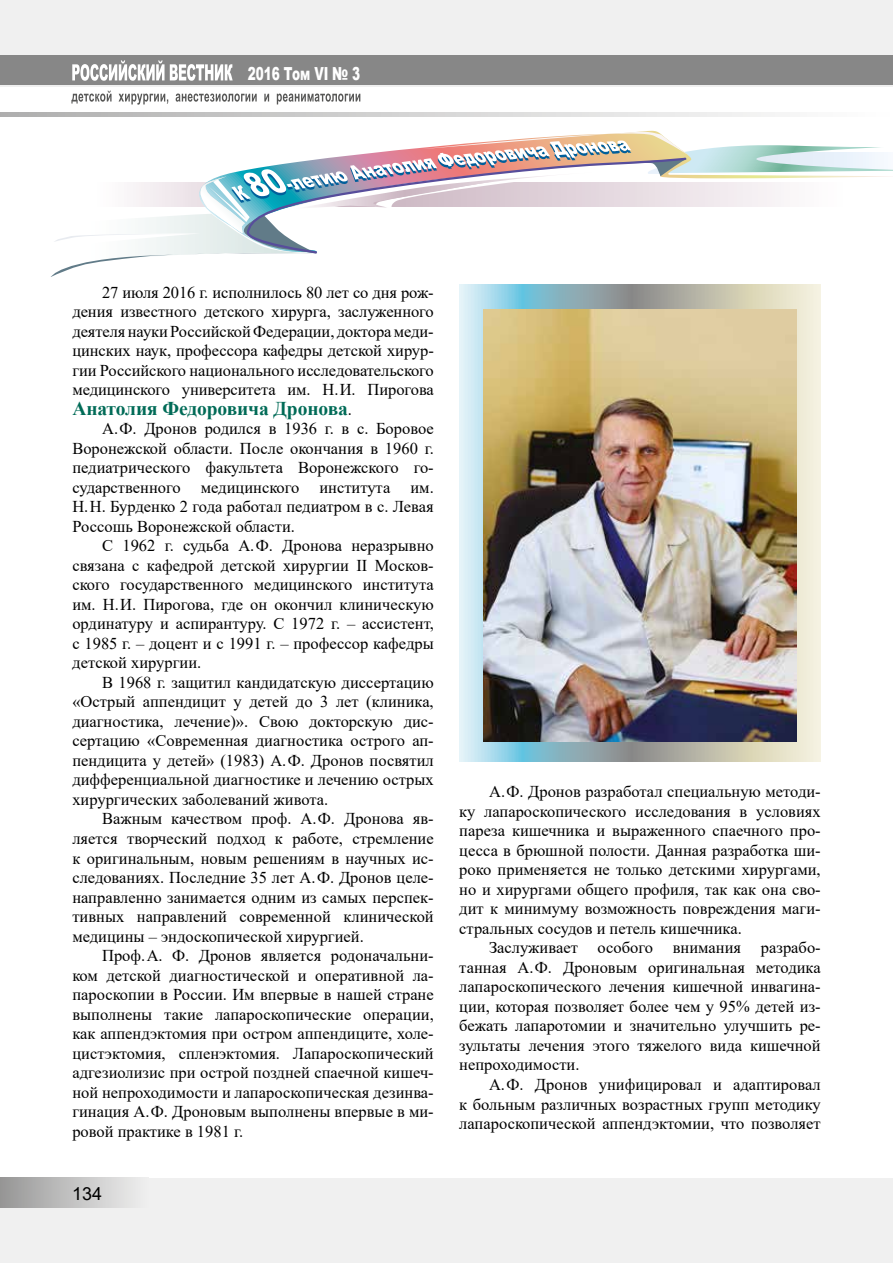
<style>
.page{position:relative;width:893px;height:1263px;background:#fff}
.page>*{position:absolute;margin:0;border:0;box-sizing:border-box;transform-origin:0 0}
.t1{font:700 19.5px "Times New Roman";letter-spacing:-.005em;color:#006b57}
.t2{font:900 18px "Arial";letter-spacing:-.005em;color:#fff;scale:.67 1}
.t3{font:18px "Arial";color:#000}
.t4{font:16.5px/19.5px "Times New Roman";color:#000;text-align:justify}
.s1{font-weight:400;font-size:16.5px;color:#000}
</style>
<div class="page">
<svg style="left:50px;top:131px;width:843px;height:154px"></svg>
<svg style="left:459px;top:285px;width:362px;height:476px;background:#ccd9d5"></svg>
<img style="left:483px;top:310px;width:314px;height:432px">
<div style="left:0;top:0;width:893px;height:87px;background:#f0f0f0"></div>
<div style="left:0;top:1178px;width:893px;height:85px;background:#f0f0f0"></div>
<div style="left:0;top:55px;width:893px;height:30px;background:#878787"></div>
<div style="left:0;top:1178px;width:149px;height:30px;background:linear-gradient(to right,#979696,#f1f1f1)"></div>
<svg style="left:0;top:113px;width:775px;height:4px;background:#d1d1d1"></svg>
<svg style="left:71px;top:91px;width:289px;height:14px"></svg>
<svg style="left:72px;top:60px;width:161px;height:21px"></svg>
<p class="t2" style="left:248px;top:61px;width:170px">2016 Том VI № 3</p>
<p class="t4" style="left:72px;top:282px;width:363px;text-indent:30px">27 июля 2016 г. исполнилось 80 лет со дня рож&shy;дения известного детского хирурга, заслуженного деятеля науки Российской Федерации, доктора меди&shy;цинских наук, профессора кафедры детской хирур&shy;гии Российского национального исследовательского медицинского университета им. Н. И. Пирогова</p>
<p class="t1" style="left:72px;top:394px;width:281px">Анатолия Федоровича Дронова<span class="s1">.</span></p>
<p class="t4" style="left:72px;top:419px;width:363px;text-indent:30px">А. Ф. Дронов родился в 1936 г. в с. Боровое Воронежской области. После окончания в 1960 г. педиатрического факультета Воронежского го&shy;сударственного медицинского института им.<br>Н. Н. Бурденко 2 года работал педиатром в с. Левая Россошь Воронежской области.</p>
<p class="t4" style="left:72px;top:536px;width:363px;text-indent:30px">С 1962 г. судьба А. Ф. Дронова неразрывно связана с кафедрой детской хирургии II Москов&shy;ского государственного медицинского института им. Н. И. Пирогова, где он окончил клиническую ординатуру и аспирантуру. С 1972 г. – ассистент, с 1985 г. – доцент и с 1991 г. – профессор кафедры детской хирургии.</p>
<p class="t4" style="left:72px;top:672px;width:363px;text-indent:30px">В 1968 г. защитил кандидатскую диссертацию «Острый аппендицит у детей до 3 лет (клиника, диагностика, лечение)». Свою докторскую дис&shy;сертацию «Современная диагностика острого ап&shy;пендицита у детей» (1983) А. Ф. Дронов посвятил дифференциальной диагностике и лечению острых хирургических заболеваний живота.</p>
<p class="t4" style="left:72px;top:809px;width:363px;text-indent:30px">Важным качеством проф. А. Ф. Дронова яв&shy;ляется творческий подход к работе, стремление к оригинальным, новым решениям в научных ис&shy;следованиях. Последние 35 лет А. Ф. Дронов целе&shy;направленно занимается одним из самых перспек&shy;тивных направлений современной клинической медицины – эндоскопической хирургией.</p>
<p class="t4" style="left:72px;top:945px;width:363px;text-indent:30px">Проф. А. Ф. Дронов является родоначальни&shy;ком детской диагностической и оперативной ла&shy;пароскопии в России. Им впервые в нашей стране выполнены такие лапароскопические операции, как аппендэктомия при остром аппендиците, холе&shy;цистэктомия, спленэктомия. Лапароскопический адгезиолизис при острой поздней спаечной кишеч&shy;ной непроходимости и лапароскопическая дезинва&shy;гинация А. Ф. Дроновым выполнены впервые в ми&shy;ровой практике в 1981 г.</p>
<p class="t3" style="left:72px;top:1181px;width:32px">134</p>
<p class="t4" style="left:459px;top:782px;width:363px;text-indent:30px">А. Ф. Дронов разработал специальную методи&shy;ку лапароскопического исследования в условиях пареза кишечника и выраженного спаечного про&shy;цесса в брюшной полости. Данная разработка ши&shy;роко применяется не только детскими хирургами, но и хирургами общего профиля, так как она сво&shy;дит к минимуму возможность повреждения маги&shy;стральных сосудов и петель кишечника.</p>
<p class="t4" style="left:459px;top:938px;width:363px;text-indent:30px">Заслуживает особого внимания разрабо&shy;танная А. Ф. Дроновым оригинальная методика лапароскопического лечения кишечной инвагина&shy;ции, которая позволяет более чем у 95% детей из&shy;бежать лапаротомии и значительно улучшить ре&shy;зультаты лечения этого тяжелого вида кишечной непроходимости.</p>
<p class="t4" style="left:459px;top:1074px;width:363px;text-indent:30px">А. Ф. Дронов унифицировал и адаптировал к больным различных возрастных групп методику лапароскопической аппендэктомии, что позволяет</p>
</div>
